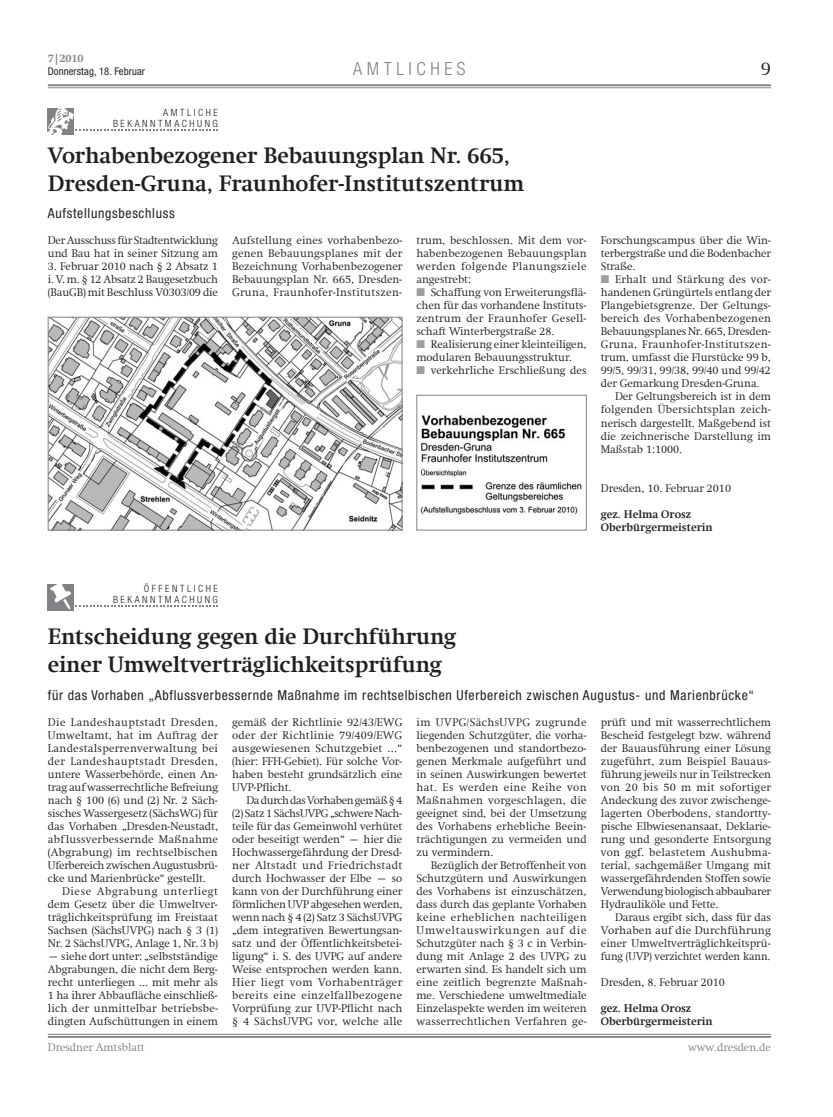
<style>
.page{position:relative;width:833px;height:1117px;background:#fff}
.page>*{position:absolute;margin:0;border:0;box-sizing:border-box;transform-origin:0 0}
.t1{font:700 22.5px/28.8px "Swift Com";letter-spacing:-.005em;color:#231f20}
.t2{font:300 18.75px "Swift Com";color:#231f20}
.t3{font:300 condensed 18.12px "Helvetica Neue";letter-spacing:.25em;color:#808285}
.t4{font:condensed 13.75px "Helvetica Neue";letter-spacing:.05em;color:#231f20}
.t5{font:300 11.25px/13px "Swift Com";letter-spacing:-.005em;color:#231f20;text-align:justify}
.t6{font:700 11.25px/13px "Swift Com";letter-spacing:-.005em;color:#231f20}
.t7{font:300 11.25px/13px "Swift Com";letter-spacing:-.025em;color:#231f20}
.t8{font:300 11.25px "Swift Com";letter-spacing:-.005em;color:#808285}
.t9{font:700 11.25px "Swift Com";color:#808285}
.t10{font:condensed 10.62px "Helvetica Neue";letter-spacing:.01em;color:#231f20}
.t11{font:300 condensed 10px/11.2px "Helvetica Neue";letter-spacing:.25em;color:#231f20;text-align:right}
.s1{color:#9d9fa2}
</style>
<div class="page">
<hr style="left:48px;top:1033px;width:723px;height:1px;background:#808285">
<hr style="left:48px;top:1035px;width:723px;height:2px;background:#808285">
<hr style="left:48px;top:87px;width:723px;height:1px;background:#808285">
<hr style="left:48px;top:84px;width:723px;height:2px;background:#808285">
<img style="left:50px;top:319px;width:350px;height:209px">
<div style="left:48px;top:317px;width:354px;height:213px;border:1px solid #808285"></div>
<img style="left:420px;top:415px;width:162px;height:100px">
<div style="left:416px;top:395px;width:170px;height:135px;border:1px solid #808285"></div>
<svg style="left:48px;top:109px;width:170px;height:26px"></svg>
<div style="left:48px;top:584px;width:26px;height:26px;background:#808285"></div>
<svg style="left:50px;top:584px;width:168px;height:25px"></svg>
<p class="t9" style="left:48px;top:52px;width:37px">7|2010</p>
<p class="t10" style="left:48px;top:65px;width:99px">Donnerstag, 18. Februar</p>
<h3 class="t3" style="left:353px;top:58px;width:114px">AMTLICHES</h3>
<p class="t11" style="left:113px;top:107px;width:106px">AMTLICHE<br>BEKANNTMACHUNG</p>
<h1 class="t1" style="left:48px;top:140px;width:478px">Vorhabenbezogener Bebauungsplan Nr. 665,<br>Dresden-Gruna, Fraunhofer-Institutszentrum</h1>
<p class="t4" style="left:48px;top:205px;width:128px">Aufstellungsbeschluss</p>
<p class="t7" style="left:48px;top:234px;width:172px">Der Ausschuss für Stadtentwicklung und Bau hat in seiner Sitzung am</p>
<p class="t5" style="left:48px;top:260px;width:172px">3. Februar 2010 nach § 2 Absatz 1 i. V. m. § 12 Absatz 2 Baugesetzbuch (BauGB) mit Beschluss V0303/09 die</p>
<p class="t5" style="left:232px;top:234px;width:172px">Aufstellung eines vorhabenbezo&shy;genen Bebauungsplanes mit der Bezeichnung Vorhabenbezogener Bebauungsplan Nr. 665, Dresden-Gruna, Fraunhofer-Institutszen-</p>
<p class="t5" style="left:416px;top:234px;width:172px">trum, beschlossen. Mit dem vor&shy;habenbezogenen Bebauungsplan werden folgende Planungsziele angestrebt:</p>
<p class="t5" style="left:416px;top:286px;width:172px"><span class="s1">■</span> Schaffung von Erweiterungsflä&shy;chen für das vorhandene Instituts&shy;zentrum der Fraunhofer Gesell&shy;schaft Winterbergstraße 28.</p>
<p class="t5" style="left:416px;top:338px;width:171px"><span class="s1">■</span> Realisierung einer kleinteiligen, modularen Bebauungsstruktur.</p>
<p class="t5" style="left:416px;top:364px;width:172px"><span class="s1">■</span> verkehrliche Erschließung des</p>
<h2 class="t2" style="left:761px;top:58px;width:12px">9</h2>
<p class="t5" style="left:601px;top:234px;width:172px">Forschungscampus über die Win&shy;terbergstraße und die Bodenbacher Straße.</p>
<p class="t5" style="left:601px;top:273px;width:172px"><span class="s1">■</span> Erhalt und Stärkung des vor&shy;handenen Grüngürtels entlang der Plangebietsgrenze. Der Geltungs&shy;bereich des Vorhabenbezogenen Bebauungsplanes Nr. 665, Dresden-Gruna, Fraunhofer-Institutszen&shy;trum, umfasst die Flurstücke 99 b, 99/5, 99/31, 99/38, 99/40 und 99/42 der Gemarkung Dresden-Gruna.</p>
<p class="t5" style="left:601px;top:390px;width:172px;text-indent:14px">Der Geltungsbereich ist in dem folgenden Übersichtsplan zeich&shy;nerisch dargestellt. Maßgebend ist die zeichnerische Darstellung im Maßstab 1:1000.</p>
<p class="t5" style="left:601px;top:481px;width:132px">Dresden, 10. Februar 2010</p>
<p class="t6" style="left:601px;top:507px;width:113px">gez. Helma Orosz<br>Oberbürgermeisterin</p>
<p class="t11" style="left:113px;top:582px;width:106px">ÖFFENTLICHE<br>BEKANNTMACHUNG</p>
<h1 class="t1" style="left:48px;top:622px;width:410px;line-height:27.5px">Entscheidung gegen die Durchführung einer Umweltverträglichkeitsprüfung</h1>
<p class="t4" style="left:48px;top:686px;width:708px">für das Vorhaben „Abflussverbessernde Maßnahme im rechtselbischen Uferbereich zwischen Augustus- und Marienbrücke“</p>
<p class="t5" style="left:48px;top:715px;width:172px">Die Landeshauptstadt Dresden, Umweltamt, hat im Auftrag der Landestalsperrenverwaltung bei der Landeshauptstadt Dresden, untere Wasserbehörde, einen An&shy;trag auf wasserrechtliche Befreiung nach § 100 (6) und (2) Nr. 2 Säch&shy;sisches Wassergesetz (SächsWG) für das Vorhaben „Dresden-Neustadt, abflussverbessernde Maßnahme (Abgrabung) im rechtselbischen Uferbereich zwischen Augustusbrü&shy;cke und Marienbrücke“ gestellt.</p>
<p class="t5" style="left:48px;top:884px;width:172px;text-indent:14px">Diese Abgrabung unterliegt dem Gesetz über die Umweltver&shy;träglichkeitsprüfung im Freistaat Sachsen (SächsUVPG) nach § 3 (1)<br>Nr. 2 SächsUVPG, Anlage 1, Nr. 3 b)</p>
<p class="t5" style="left:48px;top:949px;width:172px">– siehe dort unter: „selbstständige Abgrabungen, die nicht dem Berg&shy;recht unterliegen ... mit mehr als 1 ha ihrer Abbaufläche einschließ&shy;lich der unmittelbar betriebsbe&shy;dingten Aufschüttungen in einem</p>
<p class="t5" style="left:232px;top:715px;width:172px">gemäß der Richtlinie 92/43/EWG oder der Richtlinie 79/409/EWG ausgewiesenen Schutzgebiet ...“ (hier: FFH-Gebiet). Für solche Vor&shy;haben besteht grundsätzlich eine UVP-Pflicht.</p>
<p class="t5" style="left:232px;top:793px;width:172px;text-indent:14px">Da durch das Vorhaben gemäß § 4 (2) Satz 1 SächsUVPG „schwere Nach&shy;teile für das Gemeinwohl verhütet oder beseitigt werden“ – hier die Hochwassergefährdung der Dresd&shy;ner Altstadt und Friedrichstadt durch Hochwasser der Elbe – so kann von der Durchführung einer förmlichen UVP abgesehen werden, wenn nach § 4 (2) Satz 3 SächsUVPG „dem integrativen Bewertungsan&shy;satz und der Öffentlichkeitsbetei&shy;ligung“ i. S. des UVPG auf andere Weise entsprochen werden kann.<br>Hier liegt vom Vorhabenträger bereits eine einzelfallbezogene Vorprüfung zur UVP-Pflicht nach § 4 SächsUVPG vor, welche alle</p>
<p class="t5" style="left:416px;top:715px;width:172px">im UVPG/SächsUVPG zugrunde liegenden Schutzgüter, die vorha&shy;benbezogenen und standortbezo&shy;genen Merkmale aufgeführt und in seinen Auswirkungen bewertet hat. Es werden eine Reihe von Maßnahmen vorgeschlagen, die geeignet sind, bei der Umsetzung des Vorhabens erhebliche Beein&shy;trächtigungen zu vermeiden und zu vermindern.</p>
<p class="t5" style="left:416px;top:858px;width:172px;text-indent:14px">Bezüglich der Betroffenheit von Schutzgütern und Auswirkungen des Vorhabens ist einzuschätzen, dass durch das geplante Vorhaben keine erheblichen nachteiligen Umweltauswirkungen auf die Schutzgüter nach § 3 c in Verbin&shy;dung mit Anlage 2 des UVPG zu erwarten sind. Es handelt sich um eine zeitlich begrenzte Maßnah&shy;me. Verschiedene umweltmediale Einzelaspekte werden im weiteren wasserrechtlichen Verfahren ge-</p>
<p class="t5" style="left:601px;top:715px;width:172px">prüft und mit wasserrechtlichem Bescheid festgelegt bzw. während der Bauausführung einer Lösung zugeführt, zum Beispiel Bauaus&shy;führung jeweils nur in Teilstrecken von 20 bis 50 m mit sofortiger Andeckung des zuvor zwischenge&shy;lagerten Oberbodens, standortty&shy;pische Elbwiesenansaat, Deklarie&shy;rung und gesonderte Entsorgung von ggf. belastetem Aushubma&shy;terial, sachgemäßer Umgang mit wassergefährdenden Stoffen sowie Verwendung biologisch abbaubarer Hydrauliköle und Fette.</p>
<p class="t5" style="left:601px;top:910px;width:172px;text-indent:14px">Daraus ergibt sich, dass für das Vorhaben auf die Durchführung einer Umweltverträglichkeitsprü&shy;fung (UVP) verzichtet werden kann.</p>
<p class="t5" style="left:601px;top:975px;width:126px">Dresden, 8. Februar 2010</p>
<p class="t6" style="left:601px;top:1001px;width:113px">gez. Helma Orosz<br>Oberbürgermeisterin</p>
<p class="t8" style="left:48px;top:1040px;width:98px">Dresdner Amtsblatt</p>
<p class="t8" style="left:688px;top:1040px;width:84px">www.dresden.de</p>
</div>
